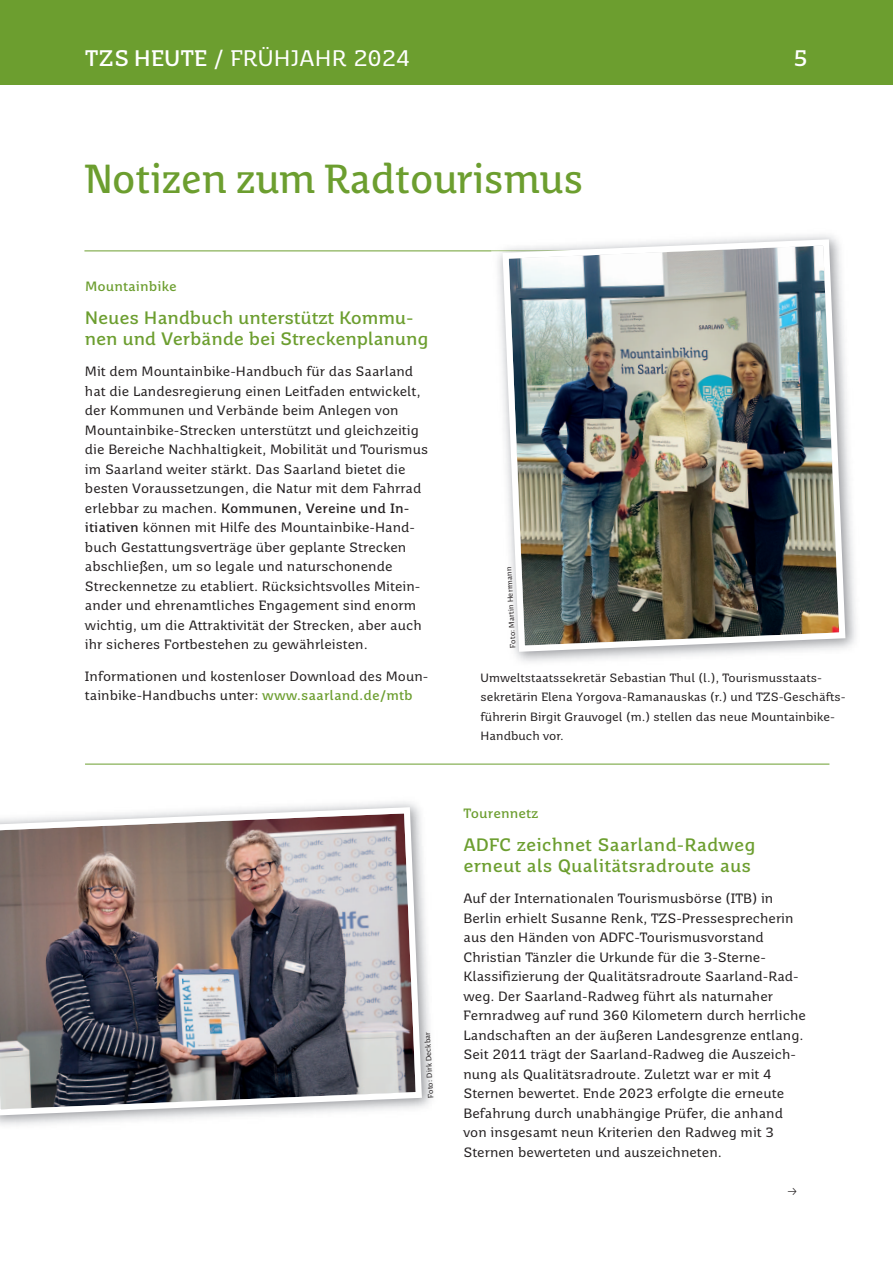
<style>
.page{position:relative;width:893px;height:1263px;background:#fff}
.page>*{position:absolute;margin:0;border:0;box-sizing:border-box;transform-origin:0 0}
.t1{font:40.5px "Saar 1450 Headline";color:#6c9e2f}
.t2{font:22.5px "Saar 1450 Text";letter-spacing:.01em;color:#fff}
.t3{font:700 22.5px "Saar 1450 Text";color:#fff}
.t4{font:700 18px/21px "Saar 1450 Text";letter-spacing:-.015em;color:#6c9e2f}
.t5{font:13.5px/19.5px "Saar 1450 Text";color:#231f20}
.t6{font:700 13.5px "Saar 1450 Text";color:#6c9e2f}
.t7{font:12px/19.5px "Saar 1450 Text";color:#231f20}
.t8{font:7.5px "Saar 1450 Text";color:#231f20}
.s1{font-weight:700}
.s2{font-weight:700;color:#6c9e2f}
</style>
<div class="page">
<div style="left:0;top:0;width:893px;height:84px;background:#6c9e2f"></div>
<hr style="left:85px;top:764px;width:744px;height:1px;background:#6c9e2f">
<hr style="left:84px;top:251px;width:724px;height:1px;background:#6c9e2f">
<img style="left:499px;top:236px;width:349px;height:419px">
<img style="left:0;top:804px;width:425px;height:315px">
<h2 class="t2" style="left:85px;top:49px;width:327px"><span class="s1">TZS HEUTE</span> / FRÜHJAHR 2024</h2>
<h2 class="t3" style="left:793px;top:49px;width:16px">5</h2>
<h1 class="t1" style="left:85px;top:163px;width:500px">Notizen zum Radtourismus</h1>
<p class="t6" style="left:85px;top:280px;width:93px">Mountainbike</p>
<h3 class="t4" style="left:85px;top:308px;width:345px">Neues Handbuch unterstützt Kommu&shy;nen und Verbände bei Streckenplanung</h3>
<p class="t5" style="left:85px;top:363px;width:345px">Mit dem Mountainbike-Handbuch für das Saarland hat die Landesregierung einen Leitfaden entwickelt, der Kommunen und Verbände beim Anlegen von Mountainbike-Strecken unterstützt und gleichzeitig die Bereiche Nachhaltigkeit, Mobilität und Tourismus im Saarland weiter stärkt. Das Saarland bietet die besten Voraussetzungen, die Natur mit dem Fahrrad erlebbar zu machen. <span class="s1">Kommunen, Vereine und In&shy;itiativen</span> können mit Hilfe des Mountainbike-Hand&shy;buch Gestattungsverträge über geplante Strecken abschließen, um so legale und naturschonende Streckennetze zu etabliert. Rücksichtsvolles Mitein&shy;ander und ehrenamtliches Engagement sind enorm wichtig, um die Attraktivität der Strecken, aber auch ihr sicheres Fortbestehen zu gewährleisten.</p>
<p class="t5" style="left:85px;top:667px;width:345px">Informationen und kostenloser Download des Moun&shy;tainbike-Handbuchs unter: <span class="s2">www.saarland.de/mtb</span></p>
<p class="t8" style="left:428px;top:1098px;width:68px;rotate:-93deg">Foto: Dirk Deckbar</p>
<p class="t8" style="left:510px;top:648px;width:83px;rotate:-93deg">Foto: Martin Herrmann</p>
<p class="t7" style="left:481px;top:669px;width:367px">Umweltstaatssekretär Sebastian Thul (l.), Tourismusstaats&shy;sekretärin Elena Yorgova-Ramanauskas (r.) und TZS-Geschäfts&shy;führerin Birgit Grauvogel (m.) stellen das neue Mountainbike-Handbuch vor.</p>
<p class="t6" style="left:464px;top:808px;width:76px">Tourennetz</p>
<h3 class="t4" style="left:463px;top:835px;width:294px">ADFC zeichnet Saarland-Radweg erneut als Qualitätsradroute aus</h3>
<p class="t5" style="left:463px;top:890px;width:344px">Auf der Internationalen Tourismusbörse (ITB) in Berlin erhielt Susanne Renk, TZS-Pressesprecherin aus den Händen von ADFC-Tourismusvorstand Christian Tänzler die Urkunde für die 3-Sterne-Klassifizierung der Qualitätsradroute Saarland-Rad&shy;weg. Der Saarland-Radweg führt als naturnaher Fernradweg auf rund 360 Kilometern durch herrliche Landschaften an der äußeren Landesgrenze entlang.<br>Seit 2011 trägt der Saarland-Radweg die Auszeich&shy;nung als Qualitätsradroute. Zuletzt war er mit 4<br>Sternen bewertet. Ende 2023 erfolgte die erneute Befahrung durch unabhängige Prüfer, die anhand von insgesamt neun Kriterien den Radweg mit 3<br>Sternen bewerteten und auszeichneten.</p>
</div>
